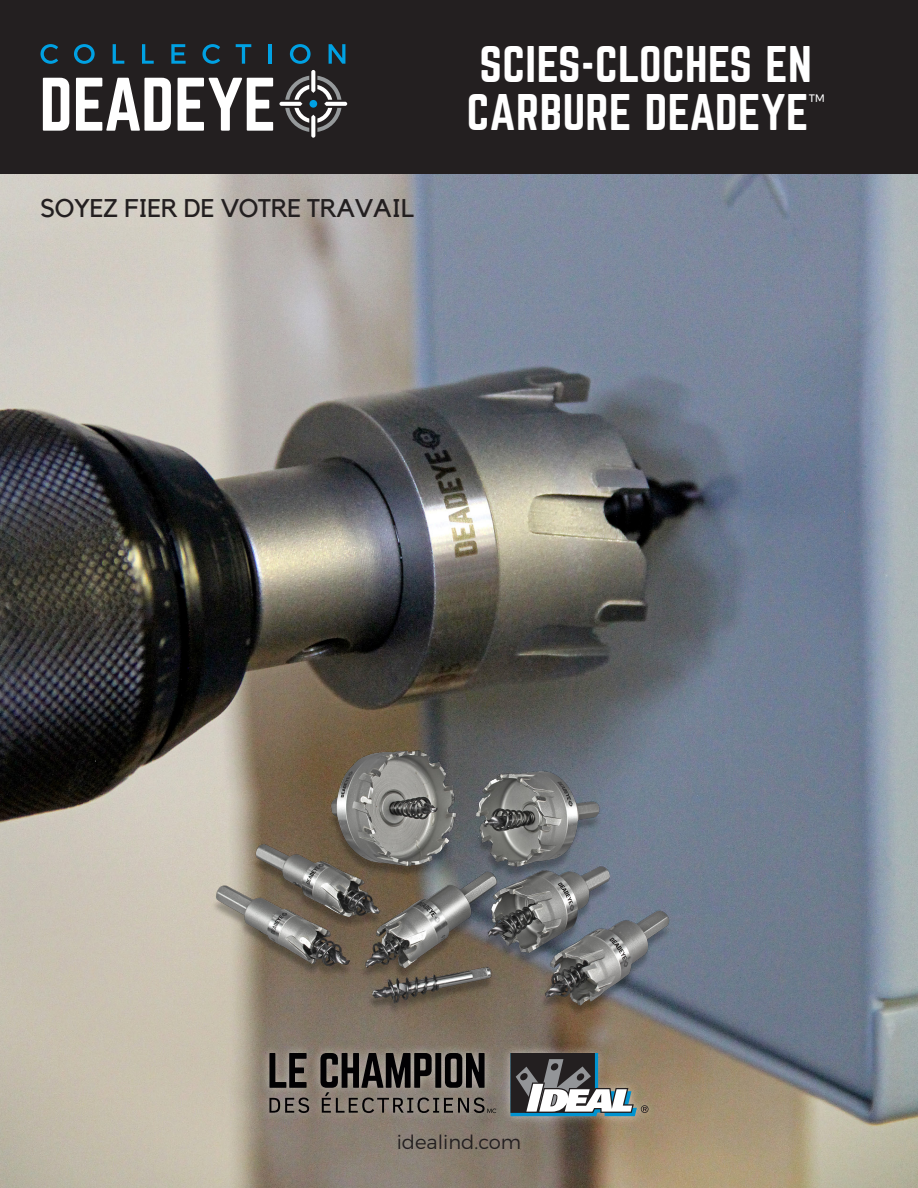
<style>
.page{position:relative;width:918px;height:1188px;background:#fff}
.page>*{position:absolute;margin:0;border:0;box-sizing:border-box;transform-origin:0 0}
.t1{font:45px/48px "Norwester";letter-spacing:.01em;color:#fff}
.Call-Out_Black{font:25.5px "Kollektif";letter-spacing:-.015em;color:#231f20}
.Website{font:300 19.5px "Montserrat";color:#231f20}
.t2{font:300 18px "Montserrat";color:#fff}
</style>
<div class="page">
<img style="left:0;top:174px;width:918px;height:1014px">
<div style="left:260px;top:1043px;width:398px;height:83px;background:#fff;opacity:.5"></div>
<svg style="left:269px;top:1053px;width:38px;height:35px"></svg>
<svg style="left:269px;top:1098px;width:40px;height:15px"></svg>
<svg style="left:510px;top:1053px;width:139px;height:63px"></svg>
<svg style="left:320px;top:1053px;width:176px;height:60px;background:#5b5550"></svg>
<div style="left:0;top:0;width:918px;height:174px;background:#231f20"></div>
<img style="left:198px;top:737px;width:496px;height:295px">
<svg style="left:40px;top:44px;width:18px;height:20px"></svg>
<svg style="left:74px;top:44px;width:21px;height:20px"></svg>
<svg style="left:113px;top:44px;width:11px;height:20px"></svg>
<svg style="left:142px;top:44px;width:12px;height:20px"></svg>
<svg style="left:171px;top:44px;width:15px;height:20px"></svg>
<svg style="left:202px;top:44px;width:18px;height:20px"></svg>
<svg style="left:236px;top:44px;width:15px;height:20px"></svg>
<hr style="left:269px;top:44px;width:3px;height:20px;background:#00a1e3">
<svg style="left:290px;top:44px;width:21px;height:20px"></svg>
<svg style="left:329px;top:44px;width:16px;height:20px"></svg>
<svg style="left:43px;top:78px;width:26px;height:53px"></svg>
<svg style="left:76px;top:78px;width:95px;height:53px"></svg>
<svg style="left:178px;top:78px;width:95px;height:53px"></svg>
<svg style="left:279px;top:70px;width:68px;height:68px"></svg>
<p class="Call-Out_Black" style="left:40px;top:193px;width:375px">SOYEZ FIER DE VOTRE TRAVAIL</p>
<p class="t1" style="left:467px;top:42px;width:347px">SCIES-CLOCHES EN<br>CARBURE DEADEYE</p>
<p class="t2" style="left:809px;top:86px;width:17px">™</p>
<p class="Website" style="left:397px;top:1127px;width:126px">idealind.com</p>
</div>
